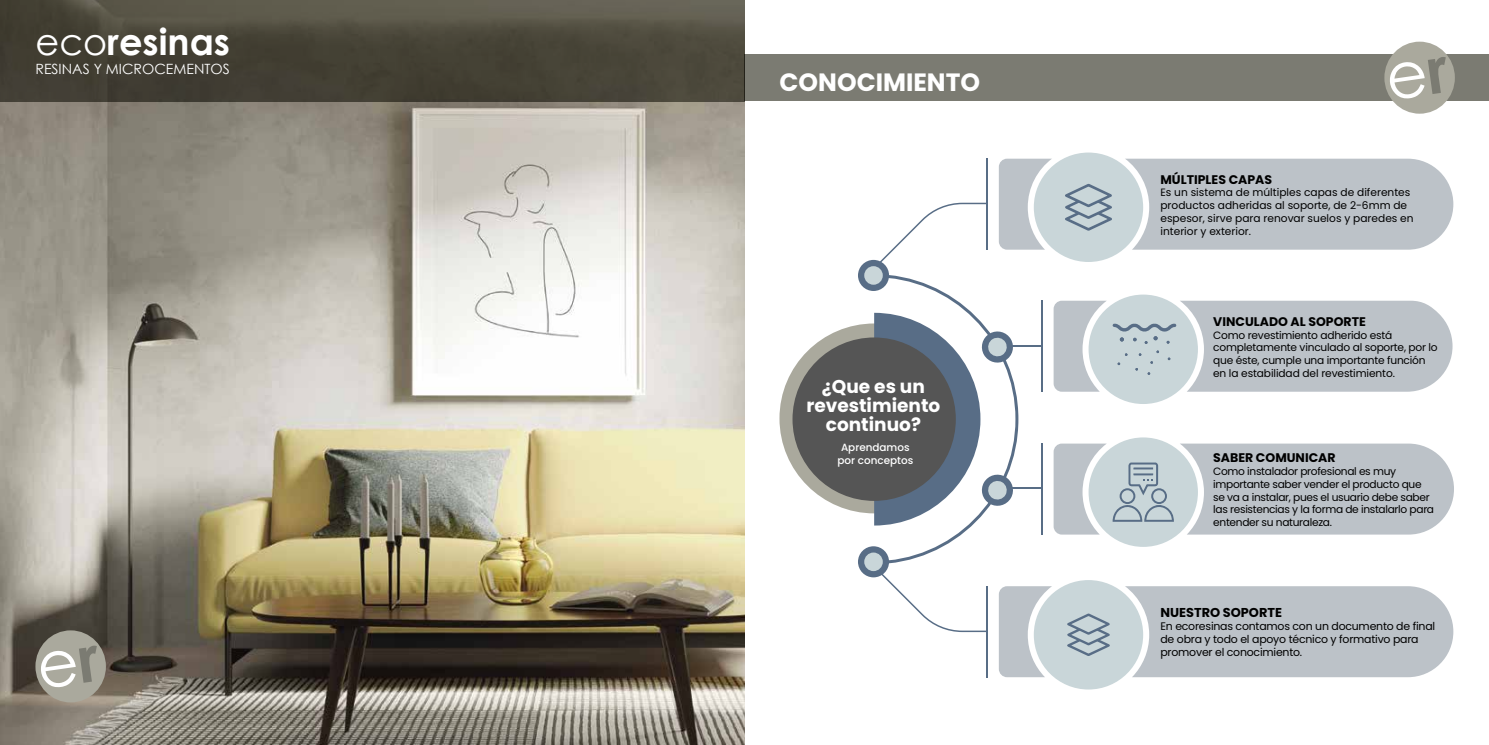
<style>
.page{position:relative;width:1489px;height:745px;background:#fff}
.page>*{position:absolute;margin:0;border:0;box-sizing:border-box;transform-origin:0 0}
.t1{font:700 36.75px "Century Gothic";color:#fff}
.t2{font:700 25px "Poppins";color:#fff}
.t3{font:700 18.5px/18.5px "Poppins";color:#fff;text-align:center}
.t4{font:14.12px "Century Gothic";color:#fff}
.t5{font:700 12.88px "Poppins";color:#000}
.t6{font:700 12.5px "Poppins";color:#000}
.t7{font:10.88px/13.1px "Poppins";letter-spacing:-.02em;color:#000}
.t8{font:10.62px/12.8px "Poppins";letter-spacing:-.02em;color:#000}
.t9{font:10.62px/12.8px "Poppins";color:#000}
.t10{font:500 10.38px/12.5px "Poppins";color:#fff;text-align:center}
.s1{font-weight:400}
</style>
<div class="page">
<img style="left:0;top:101px;width:744px;height:643px">
<svg style="left:0;top:0;width:744px;height:101px;background:#4b473b"></svg>
<div style="left:744px;top:54px;width:744px;height:47px;background:#7b7b72"></div>
<div style="left:779px;top:323px;width:190px;height:190px;background:#aaa99d;border-radius:50%"></div>
<svg style="left:880px;top:202px;width:107px;height:61px"></svg>
<hr style="left:986px;top:158px;width:2px;height:91px;background:#586d86">
<svg style="left:998px;top:158px;width:53px;height:91px"></svg>
<div style="left:1124px;top:158px;width:329px;height:91px;background:#bcc2c8"></div>
<div style="left:1033px;top:152px;width:110px;height:110px;background:#c9d6d9;border-radius:50%"></div>
<hr style="left:1005px;top:344px;width:37px;height:2px;background:#586d86">
<hr style="left:1041px;top:300px;width:1px;height:91px;background:#586d86">
<svg style="left:1053px;top:300px;width:53px;height:91px;background:#c7ccd1"></svg>
<div style="left:1088px;top:294px;width:109px;height:110px;background:#c9d6d9;border-radius:50%"></div>
<hr style="left:1005px;top:487px;width:37px;height:2px;background:#586d86">
<hr style="left:1041px;top:443px;width:1px;height:91px;background:#586d86">
<svg style="left:1053px;top:443px;width:53px;height:91px;background:#c7ccd1"></svg>
<svg style="left:1179px;top:443px;width:274px;height:91px;background:#c0c6cb"></svg>
<div style="left:1088px;top:437px;width:109px;height:109px;background:#c9d6d9;border-radius:50%"></div>
<svg style="left:879px;top:571px;width:107px;height:60px"></svg>
<hr style="left:986px;top:586px;width:2px;height:90px;background:#586d86">
<svg style="left:998px;top:586px;width:53px;height:90px"></svg>
<div style="left:1124px;top:586px;width:329px;height:90px;background:#bcc2c8"></div>
<div style="left:1033px;top:579px;width:110px;height:110px;background:#c9d6d9;border-radius:50%"></div>
<div style="left:858px;top:260px;width:31px;height:31px;background:#586d86;border-radius:50%"></div>
<div style="left:864px;top:266px;width:18px;height:18px;background:#c9d6d9;border-radius:50%"></div>
<div style="left:858px;top:546px;width:31px;height:31px;background:#586d86;border-radius:50%"></div>
<div style="left:864px;top:552px;width:18px;height:18px;background:#c9d6d9;border-radius:50%"></div>
<svg style="left:873px;top:274px;width:145px;height:289px"></svg>
<div style="left:792px;top:337px;width:163px;height:163px;background:#555;border-radius:50%"></div>
<svg style="left:1112px;top:462px;width:61px;height:59px"></svg>
<svg style="left:1112px;top:300px;width:340px;height:91px"></svg>
<svg style="left:1067px;top:613px;width:42px;height:42px"></svg>
<svg style="left:1065px;top:184px;width:47px;height:47px"></svg>
<div style="left:1384px;top:42px;width:70px;height:72px;background:#aaa99d;border-radius:50%"></div>
<svg style="left:1389px;top:57px;width:56px;height:42px"></svg>
<div style="left:35px;top:630px;width:71px;height:72px;background:#aaa99d;border-radius:50%"></div>
<svg style="left:41px;top:645px;width:56px;height:42px"></svg>
<h1 class="t1" style="left:35px;top:18px;width:196px"><span class="s1">eco</span>resinas</h1>
<h3 class="t4" style="left:35px;top:60px;width:196px">RESINAS Y MICROCEMENTOS</h3>
<h2 class="t2" style="left:779px;top:67px;width:202px">CONOCIMIENTO</h2>
<h3 class="t3" style="left:806px;top:377px;width:135px">¿Que es un revestimiento continuo?</h3>
<p class="t10" style="left:837px;top:441px;width:77px">Aprendamos por conceptos</p>
<p class="t6" style="left:1160px;top:172px;width:113px">MÚLTIPLES CAPAS</p>
<p class="t9" style="left:1160px;top:186px;width:255px">Es un sistema de múltiples capas de diferentes productos adheridas al soporte, de 2-6mm de espesor, sirve para renovar suelos y paredes en interior y exterior.</p>
<p class="t6" style="left:1213px;top:314px;width:154px">VINCULADO AL SOPORTE</p>
<p class="t8" style="left:1213px;top:328px;width:226px">Como revestimiento adherido está completamente vinculado al soporte, por lo que éste, cumple una importante función en la estabilidad del revestimiento.</p>
<p class="t6" style="left:1213px;top:450px;width:124px">SABER COMUNICAR</p>
<p class="t8" style="left:1213px;top:464px;width:222px">Como instalador profesional es muy importante saber vender el producto que se va a instalar, pues el usuario debe saber las resistencias y la forma de instalarlo para entender su naturaleza.</p>
<p class="t5" style="left:1160px;top:604px;width:123px">NUESTRO SOPORTE</p>
<p class="t7" style="left:1160px;top:619px;width:276px">En ecoresinas contamos con un documento de final de obra y todo el apoyo técnico y formativo para promover el conocimiento.</p>
</div>
